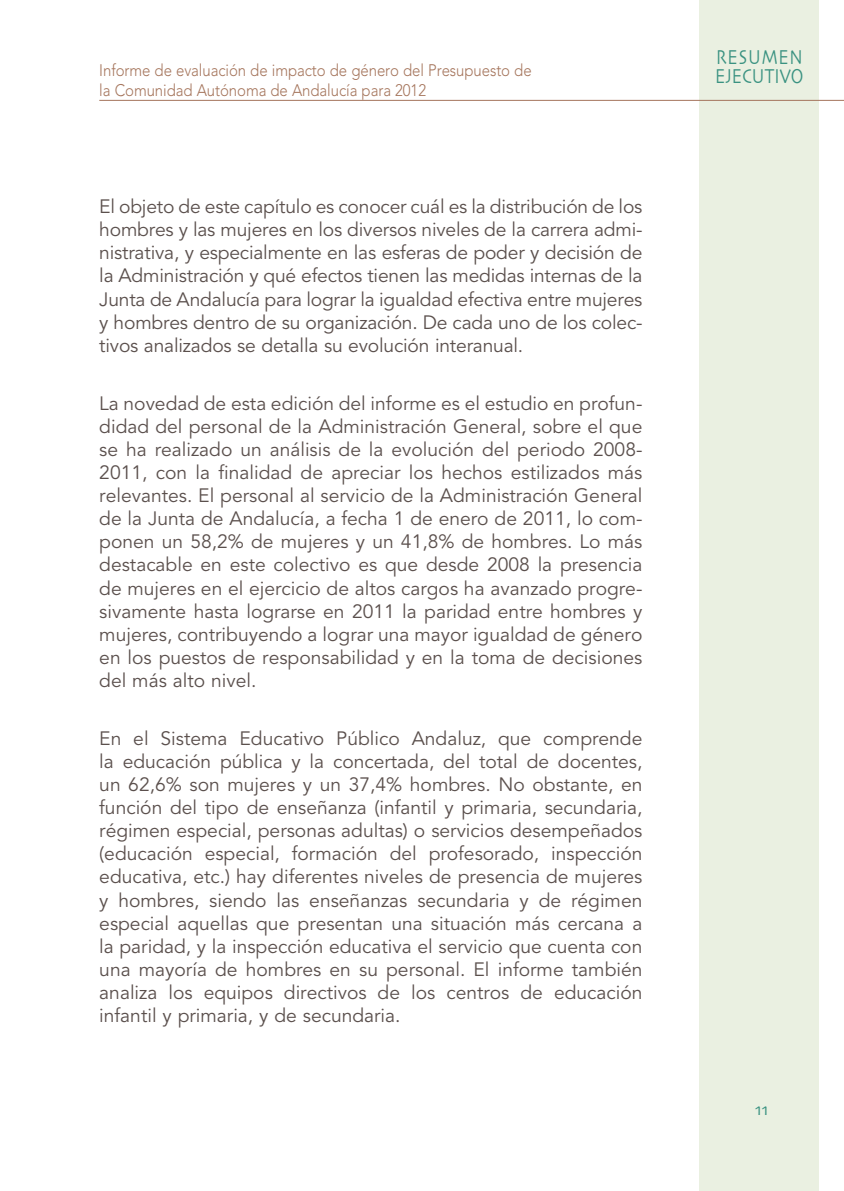
<style>
.page{position:relative;width:844px;height:1191px;background:#fff}
.page>*{position:absolute;margin:0;border:0;box-sizing:border-box;transform-origin:0 0}
.t1{font:21px/19.2px "Skia";letter-spacing:.005em;color:#3a9281;scale:.8 1}
.t2{font:19.25px/23.1px "Avenir";color:#5b504d;text-align:justify}
.t3{font:17.5px "Skia";color:#3a9281}
.t4{font:300 16.62px/19.9px "Avenir";letter-spacing:-.005em;color:#a5755c;scale:.9 1}
</style>
<div class="page">
<div style="left:699px;top:0;width:119px;height:1191px;background:#eaf0e1"></div>
<hr style="left:99px;top:100px;width:744px;height:1px;background:#a5755c">
<p class="t4" style="left:99px;top:60px;width:482px">Informe de evaluación de impacto de género del Presupuesto de la Comunidad Autónoma de Andalucía para 2012</p>
<p class="t2" style="left:99px;top:195px;width:544px">El objeto de este capítulo es conocer cuál es la distribución de los hombres y las mujeres en los diversos niveles de la carrera admi&shy;nistrativa, y especialmente en las esferas de poder y decisión de la Administración y qué efectos tienen las medidas internas de la Junta de Andalucía para lograr la igualdad efectiva entre mujeres y hombres dentro de su organización. De cada uno de los colec&shy;tivos analizados se detalla su evolución interanual.</p>
<p class="t2" style="left:99px;top:392px;width:544px">La novedad de esta edición del informe es el estudio en profun&shy;didad del personal de la Administración General, sobre el que se ha realizado un análisis de la evolución del periodo 2008- 2011, con la finalidad de apreciar los hechos estilizados más relevantes. El personal al servicio de la Administración General de la Junta de Andalucía, a fecha 1 de enero de 2011, lo com&shy;ponen un 58,2% de mujeres y un 41,8% de hombres. Lo más destacable en este colectivo es que desde 2008 la presencia de mujeres en el ejercicio de altos cargos ha avanzado progre&shy;sivamente hasta lograrse en 2011 la paridad entre hombres y mujeres, contribuyendo a lograr una mayor igualdad de género en los puestos de responsabilidad y en la toma de decisiones del más alto nivel.</p>
<p class="t2" style="left:99px;top:727px;width:544px">En el Sistema Educativo Público Andaluz, que comprende la educación pública y la concertada, del total de docentes, un 62,6% son mujeres y un 37,4% hombres. No obstante, en función del tipo de enseñanza (infantil y primaria, secundaria, régimen especial, personas adultas) o servicios desempeñados (educación especial, formación del profesorado, inspección educativa, etc.) hay diferentes niveles de presencia de mujeres y hombres, siendo las enseñanzas secundaria y de régimen especial aquellas que presentan una situación más cercana a la paridad, y la inspección educativa el servicio que cuenta con una mayoría de hombres en su personal. El informe también analiza los equipos directivos de los centros de educación infantil y primaria, y de secundaria.</p>
<p class="t1" style="left:715px;top:48px;width:112px">RESUMEN<br>EJECUTIVO</p>
<p class="t3" style="left:755px;top:1098px;width:15px">11</p>
</div>
